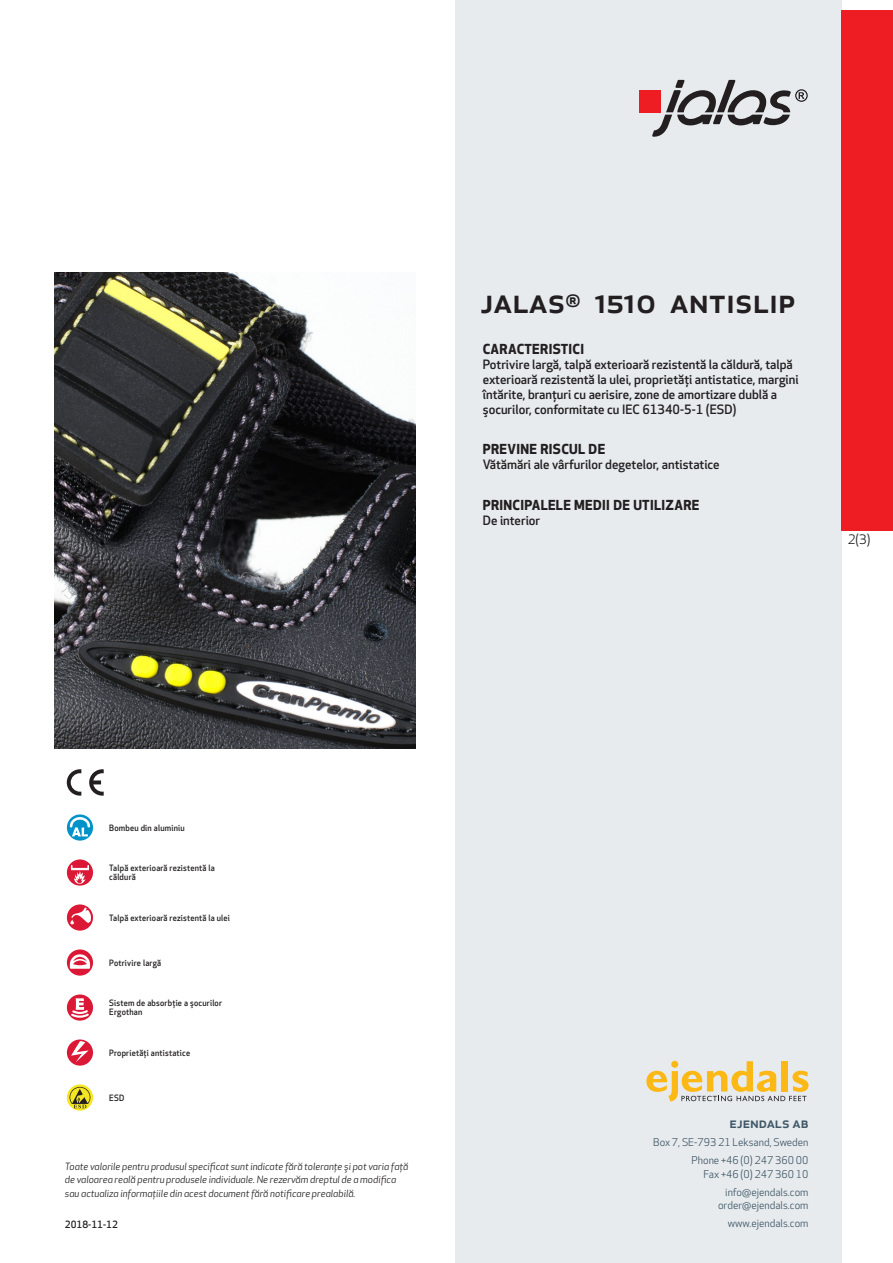
<style>
.page{position:relative;width:893px;height:1263px;background:#fff}
.page>*{position:absolute;margin:0;border:0;box-sizing:border-box;transform-origin:0 0}
.prodname{font:500 34.5px "Apex New";color:#231f20}
.t1{font:500 15px "Apex New";color:#405968}
.Funktion_body{font:700 13.5px "Apex New";letter-spacing:.025em;color:#231f20}
.t2{font:12.75px "Apex New";color:#231f20}
.Funktion_body-2{font:500 12.6px/15px "Apex New";color:#231f20}
.t3{font:10.5px/18px "Apex New";color:#405968;text-align:right}
.t4{font:italic 9.75px/13.5px "Apex New";color:#231f20}
.Sidfot_datum{font:500 9.75px "Apex New";color:#231f20}
.Artikel{font:500 8.55px/9px "Apex New";letter-spacing:.025em;color:#231f20;scale:.95 1}
</style>
<div class="page">
<div style="left:455px;top:0;width:387px;height:1263px;background:#e8ebee"></div>
<svg style="left:646px;top:1061px;width:162px;height:40px"></svg>
<div style="left:842px;top:11px;width:51px;height:520px;background:#ee1d23"></div>
<div style="left:639px;top:90px;width:22px;height:22px;background:#ee1d23"></div>
<svg style="left:652px;top:80px;width:156px;height:57px"></svg>
<svg style="left:67px;top:814px;width:26px;height:27px"></svg>
<svg style="left:70px;top:817px;width:20px;height:19px"></svg>
<svg style="left:67px;top:859px;width:26px;height:27px"></svg>
<svg style="left:71px;top:865px;width:18px;height:19px"></svg>
<svg style="left:67px;top:904px;width:26px;height:27px"></svg>
<svg style="left:70px;top:907px;width:21px;height:17px"></svg>
<svg style="left:67px;top:949px;width:26px;height:27px"></svg>
<svg style="left:70px;top:954px;width:20px;height:15px"></svg>
<svg style="left:67px;top:994px;width:26px;height:27px"></svg>
<svg style="left:69px;top:998px;width:22px;height:21px"></svg>
<svg style="left:67px;top:1039px;width:26px;height:27px"></svg>
<svg style="left:71px;top:1041px;width:18px;height:21px"></svg>
<svg style="left:67px;top:1084px;width:26px;height:26px"></svg>
<svg style="left:70px;top:1087px;width:20px;height:21px"></svg>
<svg style="left:89px;top:769px;width:15px;height:27px"></svg>
<svg style="left:67px;top:769px;width:14px;height:27px"></svg>
<img style="left:54px;top:272px;width:361px;height:476px">
<p class="prodname" style="left:480px;top:277px;width:316px">JALAS<sup>®</sup> 1510 Antislip</p>
<p class="Funktion_body" style="left:483px;top:339px;width:103px">CARACTERISTICI</p>
<p class="Funktion_body-2" style="left:483px;top:356px;width:317px">Potrivire largă, talpă exterioară rezistentă la căldură, talpă exterioară rezistentă la ulei, proprietăţi antistatice, margini întărite, branțuri cu aerisire, zone de amortizare dublă a şocurilor, conformitate cu IEC 61340-5-1 (ESD)</p>
<p class="Funktion_body" style="left:483px;top:440px;width:124px">PREVINE RISCUL DE</p>
<p class="Funktion_body-2" style="left:483px;top:457px;width:238px">Vătămări ale vârfurilor degetelor, antistatice</p>
<p class="Funktion_body" style="left:483px;top:495px;width:218px">PRINCIPALELE MEDII DE UTILIZARE</p>
<p class="Funktion_body-2" style="left:483px;top:513px;width:59px">De interior</p>
<p class="t2" style="left:848px;top:531px;width:24px">2(3)</p>
<p class="Artikel" style="left:109px;top:823px;width:81px">Bombeu din aluminiu</p>
<p class="Artikel" style="left:109px;top:864px;width:113px">Talpă exterioară rezistentă la căldură</p>
<p class="Artikel" style="left:109px;top:913px;width:129px">Talpă exterioară rezistentă la ulei</p>
<p class="Artikel" style="left:109px;top:958px;width:56px">Potrivire largă</p>
<p class="Artikel" style="left:109px;top:999px;width:120px">Sistem de absorbţie a şocurilor<br>Ergothan</p>
<p class="Artikel" style="left:109px;top:1048px;width:87px">Proprietăţi antistatice</p>
<p class="Artikel" style="left:109px;top:1093px;width:17px">ESD</p>
<p class="t4" style="left:65px;top:1159px;width:345px">Toate valorile pentru produsul specificat sunt indicate fără toleranţe şi pot varia faţă de valoarea reală pentru produsele individuale. Ne rezervăm dreptul de a modifica sau actualiza informaţiile din acest document fără notificare prealabilă.</p>
<p class="Sidfot_datum" style="left:65px;top:1218px;width:54px">2018-11-12</p>
<p class="t1" style="left:729px;top:1113px;width:80px">ejendals ab</p>
<p class="t3" style="left:653px;top:1133px;width:157px">Box 7, SE-793 21 Leksand, Sweden<br>Phone +46 (0) 247 360 00</p>
<p class="t3" style="left:703px;top:1165px;width:107px">Fax +46 (0) 247 360 10 info@ejendals.com</p>
<p class="t3" style="left:718px;top:1196px;width:92px">order@ejendals.com</p>
<p class="t3" style="left:728px;top:1215px;width:82px">www.ejendals.com</p>
</div>
